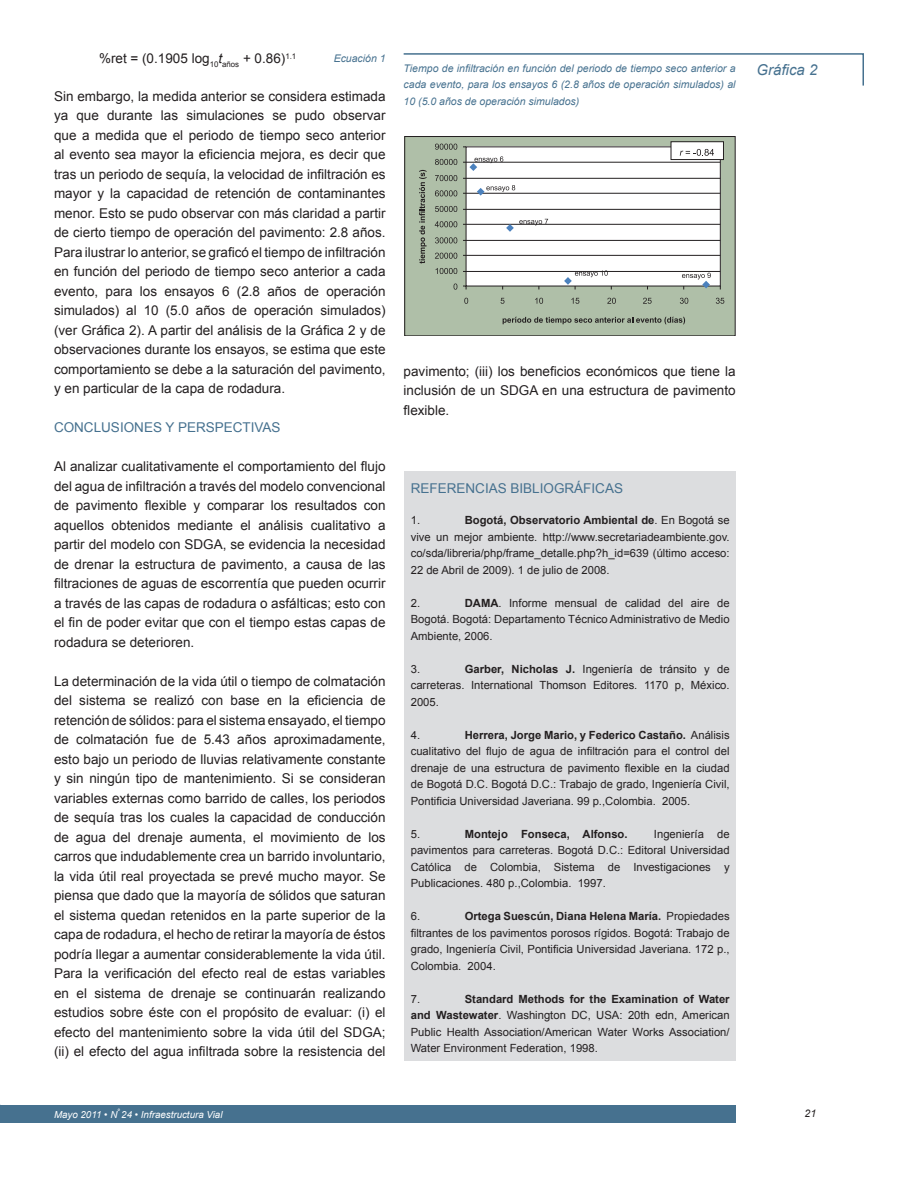
<style>
.page{position:relative;width:918px;height:1188px;background:#fff}
.page>*{position:absolute;margin:0;border:0;box-sizing:border-box;transform-origin:0 0}
.titulo_de_imagen{font:italic 15px "Arial";color:#46718f}
.texto{font:13.5px/19.5px "Arial";color:#231f20;text-align:justify}
.subtitulo_1{font:13.5px "Arial";color:#46718f}
.bibliografia{font:11.25px/16.5px "Arial";color:#231f20;text-align:justify}
.bibliografia-2{font:700 11.25px "Arial";color:#231f20}
.pie_de_foto{font:italic 10.5px/16.5px "Arial";color:#46718f}
.t1{font:italic 10.5px "Arial";color:#231f20}
.t2{font:italic 9.75px "Arial";color:#fff}
.t3{font:italic 6px "Arial";color:#fff}
.s1{font-style:italic}
.s2{font-weight:700}
</style>
<div class="page">
<div style="left:0;top:1105px;width:736px;height:18px;background:#46718f"></div>
<div style="left:405px;top:137px;width:330px;height:199px;background:#afbfa8"></div>
<div style="left:405px;top:136px;width:330px;height:200px;border:1px solid #231f20"></div>
<div style="left:466px;top:147px;width:254px;height:139px;background:#fff"></div>
<hr style="left:463px;top:162px;width:257px;height:1px;background:#231f20">
<hr style="left:463px;top:178px;width:257px;height:1px;background:#231f20">
<hr style="left:463px;top:193px;width:257px;height:1px;background:#231f20">
<hr style="left:463px;top:209px;width:257px;height:1px;background:#231f20">
<hr style="left:463px;top:224px;width:257px;height:1px;background:#231f20">
<hr style="left:463px;top:240px;width:257px;height:1px;background:#231f20">
<hr style="left:463px;top:255px;width:257px;height:1px;background:#231f20">
<hr style="left:463px;top:271px;width:257px;height:1px;background:#231f20">
<div style="left:671px;top:142px;width:52px;height:18px;background:#fff"></div>
<div style="left:671px;top:142px;width:53px;height:18px;border:1px solid #231f20"></div>
<svg style="left:419px;top:170px;width:8px;height:94px"></svg>
<svg style="left:435px;top:144px;width:22px;height:6px"></svg>
<svg style="left:435px;top:159px;width:22px;height:6px"></svg>
<svg style="left:470px;top:156px;width:33px;height:15px"></svg>
<svg style="left:477px;top:185px;width:38px;height:11px"></svg>
<svg style="left:506px;top:219px;width:42px;height:13px"></svg>
<svg style="left:564px;top:270px;width:48px;height:19px"></svg>
<svg style="left:682px;top:273px;width:29px;height:16px"></svg>
<svg style="left:680px;top:149px;width:34px;height:7px"></svg>
<svg style="left:435px;top:175px;width:22px;height:6px"></svg>
<svg style="left:435px;top:190px;width:22px;height:6px"></svg>
<svg style="left:435px;top:206px;width:22px;height:6px"></svg>
<svg style="left:435px;top:221px;width:22px;height:6px"></svg>
<svg style="left:435px;top:237px;width:22px;height:6px"></svg>
<svg style="left:435px;top:253px;width:22px;height:6px"></svg>
<svg style="left:436px;top:268px;width:21px;height:6px"></svg>
<svg style="left:454px;top:284px;width:3px;height:6px"></svg>
<svg style="left:464px;top:298px;width:4px;height:6px"></svg>
<svg style="left:501px;top:298px;width:4px;height:6px"></svg>
<svg style="left:535px;top:298px;width:8px;height:6px"></svg>
<svg style="left:571px;top:298px;width:8px;height:6px"></svg>
<svg style="left:607px;top:298px;width:9px;height:6px"></svg>
<svg style="left:643px;top:298px;width:9px;height:6px"></svg>
<svg style="left:680px;top:298px;width:8px;height:6px"></svg>
<svg style="left:716px;top:298px;width:8px;height:6px"></svg>
<svg style="left:503px;top:317px;width:182px;height:7px"></svg>
<svg style="left:403px;top:53px;width:461px;height:33px"></svg>
<div style="left:404px;top:471px;width:332px;height:590px;background:#dcdddf"></div>
<p class="texto" style="left:99px;top:49px;width:199px">%ret = (0.1905 log<sub>10</sub><span class="s1">t</span><sub>años</sub> + 0.86)<sup>1.1</sup></p>
<p class="pie_de_foto" style="left:334px;top:50px;width:53px">Ecuación 1</p>
<p class="texto" style="left:54px;top:86px;width:333px">Sin embargo, la medida anterior se considera estimada ya que durante las simulaciones se pudo observar que a medida que el periodo de tiempo seco anterior al evento sea mayor la eficiencia mejora, es decir que tras un periodo de sequía, la velocidad de infiltración es mayor y la capacidad de retención de contaminantes menor. Esto se pudo observar con más claridad a partir de cierto tiempo de operación del pavimento: 2.8 años.<br>Para ilustrar lo anterior, se graficó el tiempo de infiltración en función del periodo de tiempo seco anterior a cada evento, para los ensayos 6 (2.8 años de operación simulados) al 10 (5.0 años de operación simulados) (ver Gráfica 2). A partir del análisis de la Gráfica 2 y de observaciones durante los ensayos, se estima que este comportamiento se debe a la saturación del pavimento, y en particular de la capa de rodadura.</p>
<p class="subtitulo_1" style="left:54px;top:419px;width:228px">CONCLUSIONES Y PERSPECTIVAS</p>
<p class="texto" style="left:54px;top:457px;width:333px">Al analizar cualitativamente el comportamiento del flujo del agua de infiltración a través del modelo convencional de pavimento flexible y comparar los resultados con aquellos obtenidos mediante el análisis cualitativo a partir del modelo con SDGA, se evidencia la necesidad de drenar la estructura de pavimento, a causa de las filtraciones de aguas de escorrentía que pueden ocurrir a través de las capas de rodadura o asfálticas; esto con el fin de poder evitar que con el tiempo estas capas de rodadura se deterioren.</p>
<p class="texto" style="left:54px;top:671px;width:333px">La determinación de la vida útil o tiempo de colmatación del sistema se realizó con base en la eficiencia de retención de sólidos: para el sistema ensayado, el tiempo de colmatación fue de 5.43 años aproximadamente, esto bajo un periodo de lluvias relativamente constante y sin ningún tipo de mantenimiento. Si se consideran variables externas como barrido de calles, los periodos de sequía tras los cuales la capacidad de conducción de agua del drenaje aumenta, el movimiento de los carros que indudablemente crea un barrido involuntario, la vida útil real proyectada se prevé mucho mayor. Se piensa que dado que la mayoría de sólidos que saturan el sistema quedan retenidos en la parte superior de la capa de rodadura, el hecho de retirar la mayoría de éstos podría llegar a aumentar considerablemente la vida útil.<br>Para la verificación del efecto real de estas variables en el sistema de drenaje se continuarán realizando estudios sobre éste con el propósito de evaluar: (i) el efecto del mantenimiento sobre la vida útil del SDGA; (ii) el efecto del agua infiltrada sobre la resistencia del</p>
<p class="pie_de_foto" style="left:404px;top:60px;width:333px">Tiempo de infiltración en función del periodo de tiempo seco anterior a</p>
<p class="titulo_de_imagen" style="left:757px;top:60px;width:62px">Gráfica 2</p>
<p class="pie_de_foto" style="left:404px;top:76px;width:333px">cada evento, para los ensayos 6 (2.8 años de operación simulados) al<br>10 (5.0 años de operación simulados)</p>
<p class="texto" style="left:404px;top:361px;width:333px">pavimento; (iii) los beneficios económicos que tiene la inclusión de un SDGA en una estructura de pavimento flexible.</p>
<p class="subtitulo_1" style="left:411px;top:479px;width:214px">REFERENCIAS BIBLIOGRÁFICAS</p>
<p class="bibliografia" style="left:411px;top:512px;width:11px">1.</p>
<p class="bibliografia" style="left:411px;top:512px;width:320px;text-indent:54px"><span class="s2">Bogotá, Observatorio Ambiental de</span>. En Bogotá se vive un mejor ambiente. http://www.secretariadeambiente.gov. co/sda/libreria/php/frame_detalle.php?h_id=639 (último acceso:<br>22 de Abril de 2009). 1 de julio de 2008.</p>
<p class="bibliografia" style="left:411px;top:595px;width:11px">2.</p>
<p class="bibliografia" style="left:411px;top:595px;width:320px;text-indent:54px"><span class="s2">DAMA</span>. Informe mensual de calidad del aire de Bogotá. Bogotá: Departamento Técnico Administrativo de Medio Ambiente, 2006.</p>
<p class="bibliografia" style="left:411px;top:661px;width:11px">3.</p>
<p class="bibliografia" style="left:411px;top:661px;width:320px;text-indent:54px"><span class="s2">Garber, Nicholas J.</span> Ingeniería de tránsito y de carreteras. International Thomson Editores. 1170 p, México.<br>2005.</p>
<p class="bibliografia" style="left:411px;top:727px;width:11px">4.</p>
<p class="bibliografia" style="left:411px;top:727px;width:320px;text-indent:54px"><span class="s2">Herrera, Jorge Mario, y Federico Castaño.</span> Análisis cualitativo del flujo de agua de infiltración para el control del drenaje de una estructura de pavimento flexible en la ciudad de Bogotá D.C. Bogotá D.C.: Trabajo de grado, Ingeniería Civil, Pontificia Universidad Javeriana. 99 p.,Colombia. 2005.</p>
<p class="bibliografia" style="left:411px;top:826px;width:11px">5.</p>
<p class="bibliografia-2" style="left:465px;top:826px;width:164px">Montejo Fonseca, Alfonso.</p>
<p class="bibliografia" style="left:411px;top:826px;width:320px;text-indent:243px">Ingeniería de pavimentos para carreteras. Bogotá D.C.: Editoral Universidad Católica de Colombia, Sistema de Investigaciones y Publicaciones. 480 p.,Colombia. 1997.</p>
<p class="bibliografia" style="left:411px;top:908px;width:11px">6.</p>
<p class="bibliografia" style="left:411px;top:908px;width:320px;text-indent:54px"><span class="s2">Ortega Suescún, Diana Helena María.</span> Propiedades filtrantes de los pavimentos porosos rígidos. Bogotá: Trabajo de grado, Ingeniería Civil, Pontificia Universidad Javeriana. 172 p., Colombia. 2004.</p>
<p class="bibliografia" style="left:411px;top:991px;width:11px">7.</p>
<p class="bibliografia" style="left:411px;top:991px;width:320px;text-indent:54px"><span class="s2">Standard Methods for the Examination of Water and Wastewater</span>. Washington DC, USA: 20th edn, American Public Health Association/American Water Works Association/ Water Environment Federation, 1998.</p>
<p class="t3" style="left:117px;top:1107px;width:4px">º</p>
<p class="t1" style="left:805px;top:1107px;width:13px">21</p>
<p class="t2" style="left:54px;top:1108px;width:170px">Mayo 2011 • N 24 • Infraestructura Vial</p>
</div>
